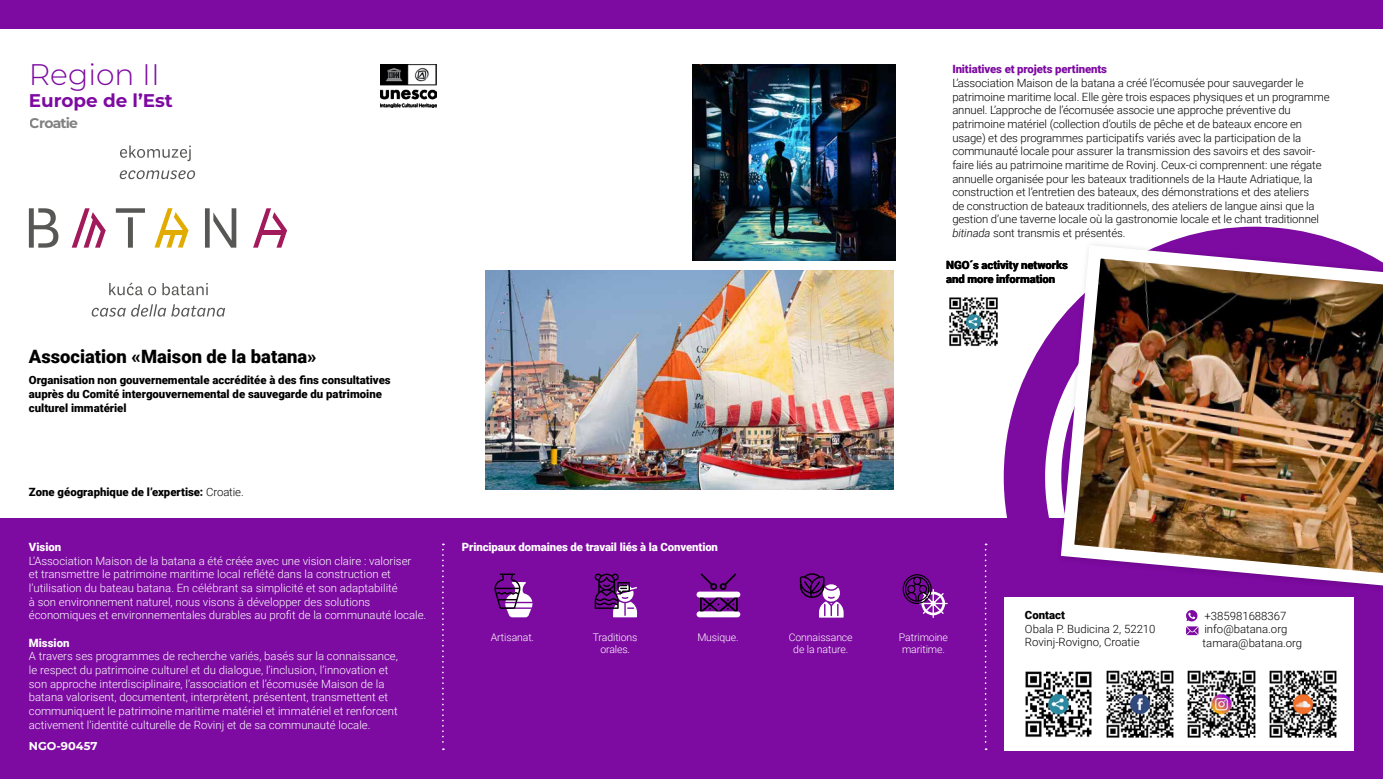
<style>
.page{position:relative;width:1383px;height:779px;background:#fff}
.page>*{position:absolute;margin:0;border:0;box-sizing:border-box;transform-origin:0 0}
.t1{font:300 29.75px "Montserrat";color:#7d0aa1}
.t2{font:900 18.38px "Roboto";color:#000}
.t3{font:700 18.38px "Montserrat";color:#7d0aa1}
.t4{font:700 14px "Montserrat";letter-spacing:-.06em;color:#000}
.t5{font:300 11.38px/13.7px "Roboto";letter-spacing:-.01em;color:#000}
.t6{font:300 11.38px/13.7px "Roboto";color:#fff}
.t7{font:900 11.38px/14px "Roboto";color:#000}
.t8{font:900 11.38px "Roboto";letter-spacing:-.01em;color:#fff}
.t9{font:900 11.38px "Roboto";letter-spacing:-.01em;color:#7d0aa1}
.t10{font:700 11.38px "Montserrat";color:#fff}
.t11{font:300 10.5px/12.6px "Roboto";letter-spacing:-.01em;color:#fff;text-align:center}
.s1{font-weight:300}
.s2{font-style:italic}
</style>
<div class="page">
<div style="left:0;top:518px;width:1382px;height:261px;background:#7d0aa1"></div>
<svg style="left:1003px;top:227px;width:325px;height:291px"></svg>
<div style="left:0;top:0;width:1382px;height:29px;background:#7d0aa1"></div>
<img style="left:380px;top:65px;width:57px;height:42px">
<svg style="left:442px;top:543px;width:2px;height:207px"></svg>
<svg style="left:984px;top:543px;width:2px;height:207px"></svg>
<img style="left:485px;top:270px;width:408px;height:219px">
<img style="left:949px;top:297px;width:49px;height:50px">
<div style="left:1004px;top:597px;width:350px;height:153px;background:#fff"></div>
<img style="left:1187px;top:670px;width:69px;height:68px">
<img style="left:1106px;top:670px;width:68px;height:68px">
<img style="left:1025px;top:671px;width:67px;height:67px">
<img style="left:1269px;top:670px;width:68px;height:68px">
<svg style="left:120px;top:145px;width:71px;height:16px"></svg>
<svg style="left:120px;top:170px;width:75px;height:9px"></svg>
<svg style="left:109px;top:282px;width:47px;height:13px"></svg>
<svg style="left:162px;top:283px;width:46px;height:12px"></svg>
<svg style="left:92px;top:304px;width:133px;height:13px"></svg>
<svg style="left:253px;top:208px;width:34px;height:40px"></svg>
<hr style="left:262px;top:230px;width:22px;height:4px;background:#a21a5b">
<svg style="left:154px;top:208px;width:34px;height:40px"></svg>
<svg style="left:29px;top:208px;width:29px;height:40px"></svg>
<svg style="left:116px;top:208px;width:29px;height:40px"></svg>
<svg style="left:205px;top:208px;width:31px;height:40px"></svg>
<svg style="left:72px;top:208px;width:34px;height:40px"></svg>
<svg style="left:1186px;top:610px;width:12px;height:25px"></svg>
<img style="left:1054px;top:238px;width:328px;height:349px">
<svg style="left:594px;top:573px;width:43px;height:44px"></svg>
<svg style="left:696px;top:573px;width:44px;height:44px"></svg>
<svg style="left:799px;top:573px;width:44px;height:44px"></svg>
<svg style="left:494px;top:573px;width:38px;height:44px"></svg>
<svg style="left:902px;top:574px;width:45px;height:44px"></svg>
<img style="left:692px;top:65px;width:203px;height:196px">
<h1 class="t1" style="left:29px;top:55px;width:132px">Region II</h1>
<h2 class="t3" style="left:29px;top:89px;width:146px">Europe de l’Est</h2>
<p class="t4" style="left:30px;top:114px;width:50px">Croatie</p>
<h2 class="t2" style="left:29px;top:343px;width:289px">Association «Maison de la batana»</h2>
<p class="t7" style="left:29px;top:373px;width:363px">Organisation non gouvernementale accréditée à des fins consultatives auprès du Comité intergouvernemental de sauvegarde du patrimoine culturel immatériel</p>
<p class="t7" style="left:29px;top:484px;width:216px">Zone géographique de l’expertise: <span class="s1">Croatie.</span></p>
<p class="t8" style="left:29px;top:539px;width:34px">Vision</p>
<p class="t6" style="left:29px;top:553px;width:399px">L’Association Maison de la batana a été créée avec une vision claire : valoriser<br>et transmettre le patrimoine maritime local reflété dans la construction et l’utilisation du bateau batana. En célébrant sa simplicité et son adaptabilité<br>à son environnement naturel, nous visons à développer des solutions économiques et environnementales durables au profit de la communauté locale.</p>
<p class="t8" style="left:29px;top:634px;width:42px">Mission</p>
<p class="t6" style="left:29px;top:649px;width:371px">A travers ses programmes de recherche variés, basés sur la connaissance, le respect du patrimoine culturel et du dialogue, l’inclusion, l’innovation et son approche interdisciplinaire, l’association et l’écomusée Maison de la batana valorisent, documentent, interprètent, présentent, transmettent et communiquent le patrimoine maritime matériel et immatériel et renforcent activement l’identité culturelle de Rovinj et de sa communauté locale.</p>
<p class="t10" style="left:29px;top:738px;width:70px">NGO-90457</p>
<p class="t8" style="left:462px;top:539px;width:257px">Principaux domaines de travail liés à la Convention</p>
<p class="t9" style="left:952px;top:61px;width:156px">Initiatives et projets pertinents</p>
<p class="t5" style="left:952px;top:76px;width:379px">L’association Maison de la batana a créé l’écomusée pour sauvegarder le patrimoine maritime local. Elle gère trois espaces physiques et un programme annuel. L’approche de l’écomusée associe une approche préventive du patrimoine matériel (collection d’outils de pêche et de bateaux encore en usage) et des programmes participatifs variés avec la participation de la communauté locale pour assurer la transmission des savoirs et des savoir&shy;faire liés au patrimoine maritime de Rovinj. Ceux-ci comprennent: une régate annuelle organisée pour les bateaux traditionnels de la Haute Adriatique, la construction et l’entretien des bateaux, des démonstrations et des ateliers<br>de construction de bateaux traditionnels, des ateliers de langue ainsi que la gestion d’une taverne locale où la gastronomie locale et le chant traditionnel <span class="s2">bitinada</span> sont transmis et présentés.</p>
<p class="t7" style="left:946px;top:258px;width:123px;line-height:13.7px">NGO´s activity networks and more information</p>
<p class="t11" style="left:491px;top:630px;width:45px">Artisanat.</p>
<p class="t11" style="left:593px;top:630px;width:46px">Traditions orales.</p>
<p class="t11" style="left:697px;top:630px;width:43px">Musique.</p>
<p class="t11" style="left:789px;top:630px;width:65px">Connaissance de la nature.</p>
<p class="t11" style="left:899px;top:630px;width:51px;text-align:left">Patrimoine maritime.</p>
<p class="t7" style="left:1025px;top:607px;width:42px">Contact</p>
<p class="t5" style="left:1025px;top:621px;width:132px">Obala P. Budicina 2, 52210<br>Rovinj-Rovigno, Croatie</p>
<p class="t5" style="left:1202px;top:608px;width:101px">+385981688367 info@batana.org tamara@batana.org</p>
</div>
